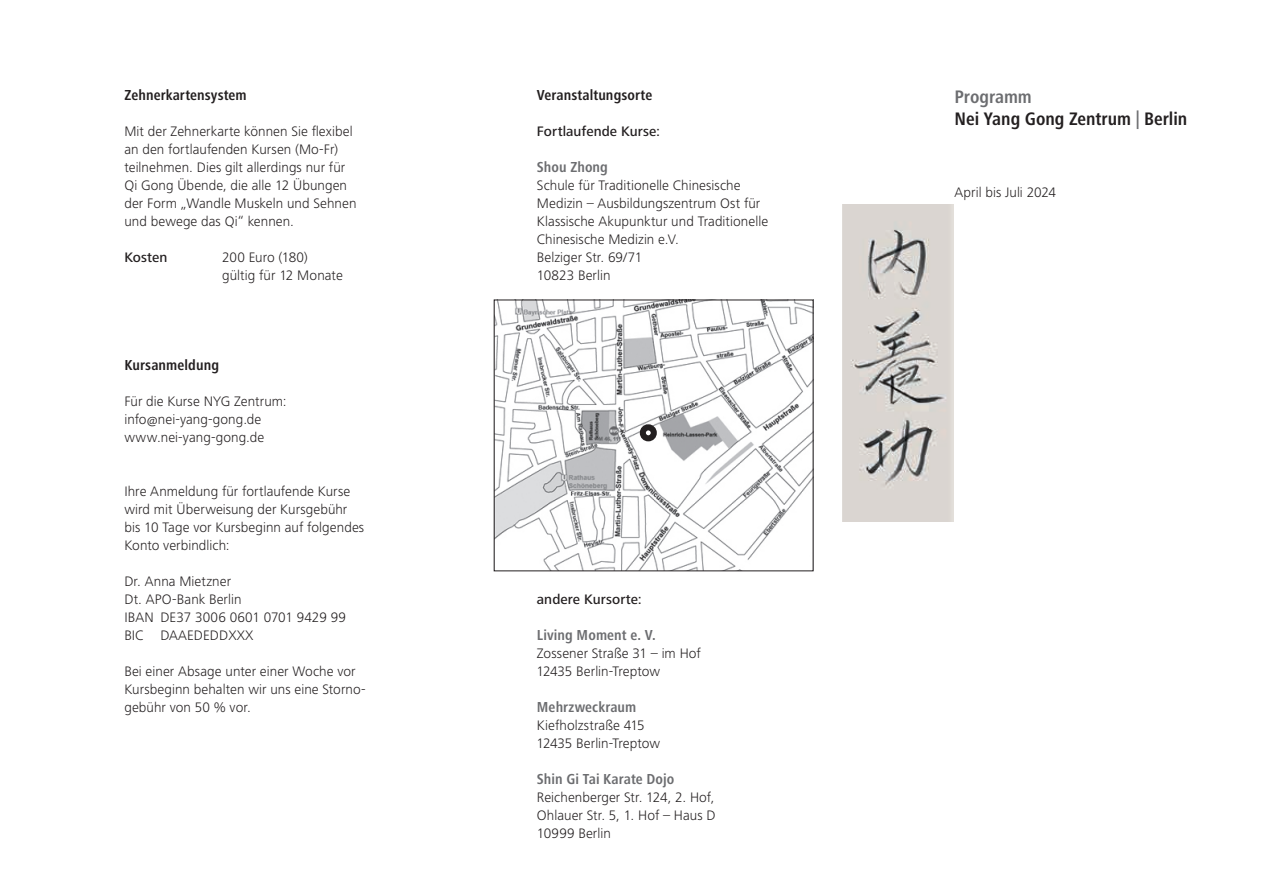
<style>
.page{position:relative;width:1263px;height:893px;background:#fff}
.page>*{position:absolute;margin:0;border:0;box-sizing:border-box;transform-origin:0 0}
.u2{font:700 condensed 18.75px "Frutiger Next LT";color:#231f20}
.u3{font:700 condensed 18.75px "Frutiger Next LT";letter-spacing:-.005em;color:#6c6d70}
.u3-2{font:700 condensed 15px "Frutiger Next LT";letter-spacing:.005em;color:#6c6d70}
.u2-2{font:700 condensed 15px "Frutiger Next LT";letter-spacing:.005em;color:#231f20}
.t1{font:300 14.25px/18px "Frutiger Next LT";letter-spacing:.005em;color:#231f20}
.t2{font:500 14.25px "Frutiger Next LT";letter-spacing:.005em;color:#231f20}
.s1{color:#6c6d70}
</style>
<div class="page">
<img style="left:842px;top:204px;width:112px;height:318px">
<img style="left:496px;top:302px;width:315px;height:267px">
<div style="left:643px;top:427px;width:11px;height:11px;background:#fff;border-radius:50%"></div>
<div style="left:640px;top:424px;width:17px;height:17px;border:6px solid #231f20;border-radius:50%"></div>
<p class="u2-2" style="left:124px;top:86px;width:124px">Zehnerkartensystem</p>
<p class="t1" style="left:124px;top:122px;width:234px">Mit der Zehnerkarte können Sie flexibel an den fortlaufenden Kursen (Mo-Fr) teilnehmen. Dies gilt allerdings nur für Qi Gong Übende, die alle 12 Übungen der Form „Wandle Muskeln und Sehnen und bewege das Qi“ kennen.</p>
<p class="t2" style="left:124px;top:249px;width:45px">Kosten</p>
<p class="t1" style="left:222px;top:248px;width:87px">200 Euro (180)</p>
<p class="t1" style="left:222px;top:266px;width:122px">gültig für 12 Monate</p>
<p class="u2-2" style="left:124px;top:356px;width:96px">Kursanmeldung</p>
<p class="t1" style="left:124px;top:392px;width:164px">Für die Kurse NYG Zentrum:</p>
<p class="t1" style="left:124px;top:410px;width:139px">info@nei-yang-gong.de</p>
<p class="t1" style="left:124px;top:428px;width:141px">www.nei-yang-gong.de</p>
<p class="t1" style="left:124px;top:482px;width:241px">Ihre Anmeldung für fortlaufende Kurse wird mit Überweisung der Kursgebühr bis 10 Tage vor Kursbeginn auf folgendes Konto verbindlich:</p>
<p class="t1" style="left:124px;top:572px;width:108px">Dr. Anna Mietzner</p>
<p class="t1" style="left:124px;top:590px;width:223px">Dt. APO-Bank Berlin<br>IBAN DE37 3006 0601 0701 9429 99<br>BIC DAAEDEDDXXX</p>
<p class="t1" style="left:124px;top:662px;width:242px">Bei einer Absage unter einer Woche vor<br>Kursbeginn behalten wir uns eine Storno&shy;gebühr von 50 % vor.</p>
<p class="u2-2" style="left:537px;top:86px;width:117px">Veranstaltungsorte</p>
<p class="t2" style="left:537px;top:123px;width:125px">Fortlaufende Kurse:</p>
<p class="u3-2" style="left:537px;top:158px;width:73px">Shou Zhong</p>
<p class="t1" style="left:537px;top:176px;width:233px">Schule für Traditionelle Chinesische Medizin – Ausbildungszentrum Ost für Klassische Akupunktur und Traditionelle Chinesische Medizin e.V.</p>
<p class="t1" style="left:537px;top:248px;width:107px">Belziger Str. 69/71</p>
<p class="t1" style="left:537px;top:266px;width:75px">10823 Berlin</p>
<p class="t2" style="left:537px;top:591px;width:106px">andere Kursorte:</p>
<p class="u3-2" style="left:537px;top:626px;width:120px">Living Moment e. V.</p>
<p class="t1" style="left:536px;top:644px;width:166px">Zossener Straße 31 – im Hof<br>12435 Berlin-Treptow</p>
<p class="u3-2" style="left:537px;top:698px;width:101px">Mehrzweckraum</p>
<p class="t1" style="left:536px;top:716px;width:125px">Kiefholzstraße 415<br>12435 Berlin-Treptow</p>
<p class="u3-2" style="left:537px;top:770px;width:139px">Shin Gi Tai Karate Dojo</p>
<p class="t1" style="left:537px;top:788px;width:179px">Reichenberger Str. 124, 2. Hof,</p>
<p class="t1" style="left:537px;top:806px;width:180px">Ohlauer Str. 5, 1. Hof – Haus D</p>
<p class="t1" style="left:537px;top:824px;width:76px">10999 Berlin</p>
<p class="u3" style="left:954px;top:86px;width:79px">Programm</p>
<p class="u2" style="left:954px;top:109px;width:234px">Nei Yang Gong Zentrum <span class="s1">|</span> Berlin</p>
<p class="t1" style="left:954px;top:184px;width:103px">April bis Juli 2024</p>
</div>
